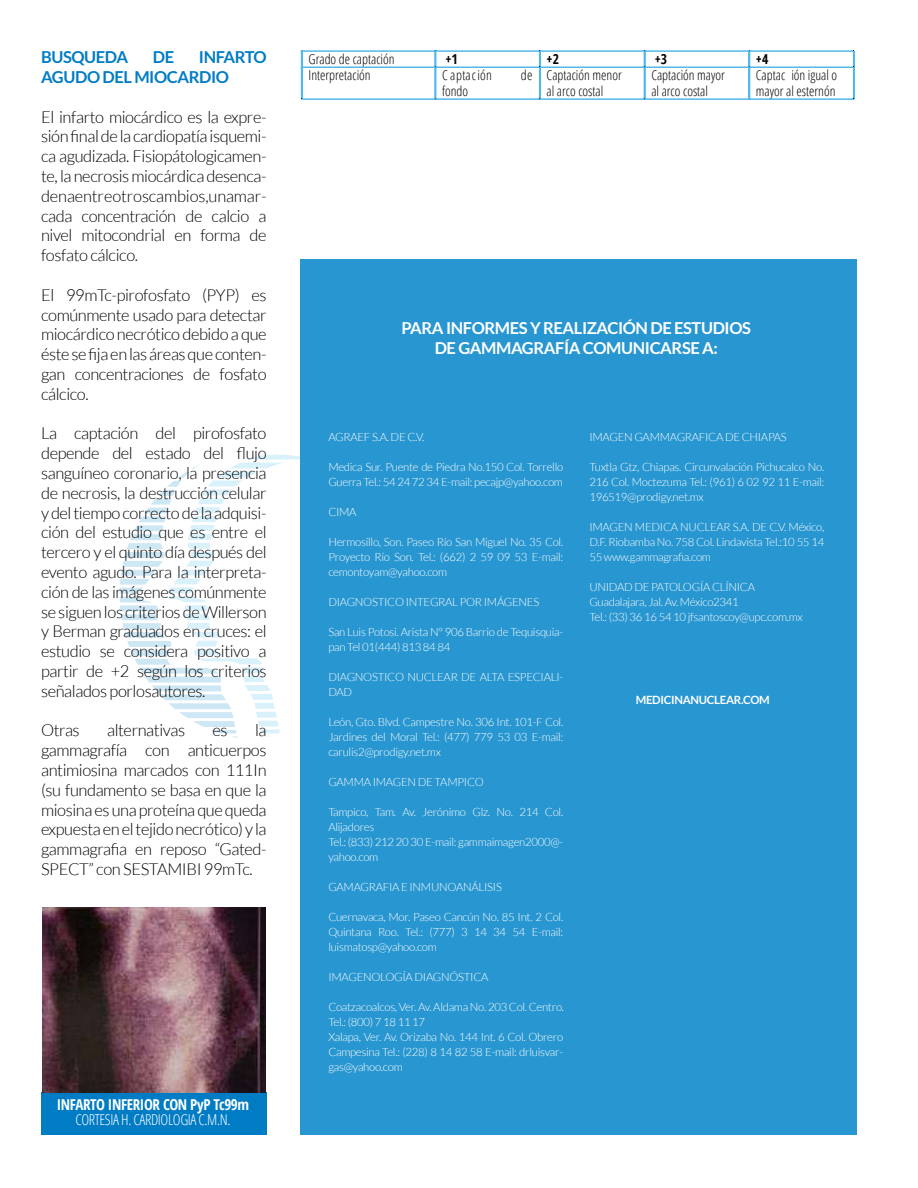
<style>
.page{position:relative;width:918px;height:1188px;background:#fff}
.page>*{position:absolute;margin:0;border:0;box-sizing:border-box;transform-origin:0 0}
.t1{font:300 16.5px/19.8px "Lato";letter-spacing:-.025em;color:#000;text-align:justify}
.t2{font:700 16.5px/19.8px "Lato";letter-spacing:-.025em;color:#fff;text-align:center}
.t3{font:700 16.5px/19.8px "Lato";letter-spacing:-.025em;color:#007cc5}
.t4{font:300 condensed 15px "Open Sans";letter-spacing:-.025em;color:#fff}
.t5{font:700 condensed 15px "Open Sans";letter-spacing:-.025em;color:#fff}
.t6{font:300 condensed 13.65px/15.8px "Open Sans";color:#000}
.t7{font:300 condensed 13.65px "Open Sans";letter-spacing:.055em;color:#000}
.t8{font:700 condensed 13.65px "Open Sans";color:#000}
.t9{font:300 11.4px/15px "Lato";letter-spacing:-.025em;color:#fff}
.t10{font:700 11.4px "Lato";letter-spacing:-.025em;color:#fff}
</style>
<div class="page">
<svg style="left:120px;top:455px;width:180px;height:283px"></svg>
<div style="left:300px;top:260px;width:556px;height:875px;background:#2896d0"></div>
<div style="left:41px;top:1092px;width:226px;height:43px;background:#007cc5"></div>
<img style="left:43px;top:907px;width:222px;height:186px">
<div style="left:301px;top:50px;width:135px;height:2px;border:2px solid #51b8e9"></div>
<div style="left:435px;top:50px;width:105px;height:2px;border:2px solid #51b8e9"></div>
<div style="left:539px;top:50px;width:106px;height:2px;border:2px solid #51b8e9"></div>
<div style="left:644px;top:50px;width:106px;height:2px;border:2px solid #51b8e9"></div>
<div style="left:749px;top:50px;width:105px;height:2px;border:2px solid #51b8e9"></div>
<svg style="left:301px;top:50px;width:2px;height:16px"></svg>
<div style="left:301px;top:66px;width:135px;height:2px;border:2px solid #51b8e9"></div>
<svg style="left:434px;top:50px;width:2px;height:17px"></svg>
<div style="left:435px;top:66px;width:105px;height:2px;border:2px solid #51b8e9"></div>
<svg style="left:539px;top:50px;width:2px;height:16px"></svg>
<div style="left:539px;top:66px;width:106px;height:2px;border:2px solid #51b8e9"></div>
<svg style="left:644px;top:50px;width:2px;height:16px"></svg>
<div style="left:644px;top:66px;width:106px;height:2px;border:2px solid #51b8e9"></div>
<svg style="left:748px;top:50px;width:2px;height:17px"></svg>
<div style="left:749px;top:66px;width:105px;height:2px;border:2px solid #51b8e9"></div>
<svg style="left:853px;top:50px;width:2px;height:17px"></svg>
<div style="left:301px;top:67px;width:2px;height:32px;border:2px solid #51b8e9"></div>
<div style="left:301px;top:98px;width:135px;height:2px;border:2px solid #51b8e9"></div>
<div style="left:434px;top:67px;width:2px;height:32px;border:2px solid #51b8e9"></div>
<div style="left:435px;top:98px;width:105px;height:2px;border:2px solid #51b8e9"></div>
<div style="left:539px;top:67px;width:2px;height:32px;border:2px solid #51b8e9"></div>
<div style="left:539px;top:98px;width:106px;height:2px;border:2px solid #51b8e9"></div>
<div style="left:644px;top:67px;width:2px;height:32px;border:2px solid #51b8e9"></div>
<div style="left:644px;top:98px;width:106px;height:2px;border:2px solid #51b8e9"></div>
<div style="left:748px;top:67px;width:2px;height:32px;border:2px solid #51b8e9"></div>
<div style="left:749px;top:98px;width:105px;height:2px;border:2px solid #51b8e9"></div>
<div style="left:853px;top:67px;width:2px;height:32px;border:2px solid #51b8e9"></div>
<h1 class="t3" style="left:41px;top:47px;width:227px;text-indent:158px">INFARTO<br>AGUDO DEL MIOCARDIO</h1>
<p class="t1" style="left:41px;top:107px;width:227px">El infarto miocárdico es la expre&shy;sión final de la cardiopatía isquemi&shy;ca agudizada. Fisiopátologicamen&shy;te, la necrosis miocárdica desenca&shy;denaentreotroscambios,unamar&shy;cada concentración de calcio a nivel mitocondrial en forma de fosfato cálcico.</p>
<h1 class="t1" style="left:41px;top:285px;width:227px">El 99mTc-pirofosfato (PYP) es comúnmente usado para detectar miocárdico necrótico debido a que éste se fija en las áreas que conten&shy;gan concentraciones de fosfato cálcico.</h1>
<p class="t1" style="left:41px;top:424px;width:227px">La captación del pirofosfato depende del estado del flujo sanguíneo coronario, la presencia de necrosis, la destrucción celular y del tiempo correcto de la adquisi&shy;ción del estudio que es entre el tercero y el quinto día después del evento agudo. Para la interpreta&shy;ción de las imágenes comúnmente se siguen los criterios de Willerson y Berman graduados en cruces: el estudio se considera positivo a partir de +2 según los criterios señalados porlosautores.</p>
<h1 class="t1" style="left:41px;top:721px;width:40px">Otras</h1>
<h1 class="t1" style="left:107px;top:721px;width:80px">alternativas</h1>
<h1 class="t1" style="left:213px;top:721px;width:17px">es</h1>
<h1 class="t3" style="left:41px;top:47px;width:88px">BUSQUEDA</h1>
<h1 class="t3" style="left:153px;top:47px;width:23px">DE</h1>
<h1 class="t1" style="left:41px;top:721px;width:227px;text-indent:214px">la gammagrafía con anticuerpos antimiosina marcados con 111In (su fundamento se basa en que la miosina es una proteína que queda expuesta en el tejido necrótico) y la gammagrafia en reposo “Gated-SPECT” con SESTAMIBI 99mTc.</h1>
<h2 class="t5" style="left:57px;top:1094px;width:194px">INFARTO INFERIOR CON PyP Tc99m</h2>
<h2 class="t4" style="left:75px;top:1110px;width:157px">CORTESIA H. CARDIOLOGIA C.M.N.</h2>
<p class="t6" style="left:309px;top:50px;width:88px">Grado de captación</p>
<p class="t8" style="left:445px;top:49px;width:14px">+1</p>
<p class="t8" style="left:547px;top:49px;width:14px">+2</p>
<p class="t8" style="left:655px;top:49px;width:14px">+3</p>
<p class="t8" style="left:756px;top:49px;width:14px">+4</p>
<p class="t6" style="left:309px;top:67px;width:64px">Interpretación</p>
<p class="t7" style="left:442px;top:66px;width:51px">Captación</p>
<p class="t6" style="left:521px;top:67px;width:13px">de</p>
<p class="t6" style="left:442px;top:82px;width:28px">fondo</p>
<p class="t6" style="left:547px;top:67px;width:77px">Captación menor al arco costal</p>
<p class="t6" style="left:651px;top:67px;width:75px">Captación mayor al arco costal</p>
<p class="t6" style="left:756px;top:67px;width:83px">Captac ión igual o mayor al esternón</p>
<h1 class="t2" style="left:402px;top:318px;width:351px">PARA INFORMES Y REALIZACIÓN DE ESTUDIOS<br>DE GAMMAGRAFÍA COMUNICARSE A:</h1>
<p class="t9" style="left:328px;top:429px;width:97px">AGRAEF S.A. DE C.V.</p>
<p class="t9" style="left:328px;top:459px;width:236px">Medica Sur. Puente de Piedra No.150 Col. Torrello<br>Guerra Tel.: 54 24 72 34 E-mail: pecajp@yahoo.com</p>
<p class="t9" style="left:328px;top:504px;width:30px">CIMA</p>
<p class="t9" style="left:328px;top:534px;width:236px;text-align:justify">Hermosillo, Son. Paseo Río San Miguel No. 35 Col.<br>Proyecto Río Son. Tel.: (662) 2 59 09 53 E-mail: cemontoyam@yahoo.com</p>
<p class="t9" style="left:328px;top:594px;width:212px">DIAGNOSTICO INTEGRAL POR IMÁGENES</p>
<p class="t9" style="left:328px;top:624px;width:236px">San Luis Potosi. Arista N° 906 Barrio de Tequisquia&shy;pan Tel 01(444) 813 84 84</p>
<p class="t9" style="left:328px;top:669px;width:236px">DIAGNOSTICO NUCLEAR DE ALTA ESPECIALI-<br>DAD</p>
<p class="t9" style="left:328px;top:714px;width:236px;text-align:justify">León, Gto. Blvd. Campestre No. 306 Int. 101-F Col.<br>Jardines del Moral Tel.: (477) 779 53 03 E-mail: carulis2@prodigy.net.mx</p>
<p class="t9" style="left:328px;top:774px;width:157px">GAMMA IMAGEN DE TAMPICO</p>
<p class="t9" style="left:328px;top:804px;width:236px">Tampico, Tam. Av. Jerónimo Glz. No. 214 Col.<br>Alijadores<br>Tel.: (833) 212 20 30 E-mail: gammaimagen2000@- yahoo.com</p>
<p class="t9" style="left:328px;top:879px;width:175px">GAMAGRAFIA E INMUNOANÁLISIS</p>
<p class="t9" style="left:328px;top:909px;width:236px;text-align:justify">Cuernavaca, Mor. Paseo Cancún No. 85 Int. 2 Col.<br>Quintana Roo. Tel.: (777) 3 14 34 54 E-mail: luismatosp@yahoo.com</p>
<p class="t9" style="left:328px;top:969px;width:162px">IMAGENOLOGÍA DIAGNÓSTICA</p>
<p class="t9" style="left:328px;top:999px;width:237px">Coatzacoalcos, Ver. Av. Aldama No. 203 Col. Centro.<br>Tel.: (800) 7 18 11 17<br>Xalapa, Ver. Av. Orizaba No. 144 Int. 6 Col. Obrero Campesina Tel.: (228) 8 14 82 58 E-mail: drluisvar&shy;gas@yahoo.com</p>
<p class="t9" style="left:589px;top:429px;width:199px">IMAGEN GAMMAGRAFICA DE CHIAPAS</p>
<p class="t9" style="left:589px;top:459px;width:236px;text-align:justify">Tuxtla Gtz, Chiapas. Circunvalación Pichucalco No.<br>216 Col. Moctezuma Tel.: (961) 6 02 92 11 E-mail:<br>196519@prodigy.net.mx</p>
<p class="t9" style="left:589px;top:519px;width:236px;text-align:justify">IMAGEN MEDICA NUCLEAR S.A. DE C.V. México, D.F. Riobamba No. 758 Col. Lindavista Tel.:10 55 14<br>55 www.gammagrafia.com</p>
<p class="t9" style="left:589px;top:579px;width:215px">UNIDAD DE PATOLOGÍA CLÍNICA<br>Guadalajara, Jal. Av. México2341<br>Tel.: (33) 36 16 54 10 jfsantoscoy@upc.com.mx</p>
<p class="t10" style="left:636px;top:693px;width:136px">MEDICINANUCLEAR.COM</p>
</div>
